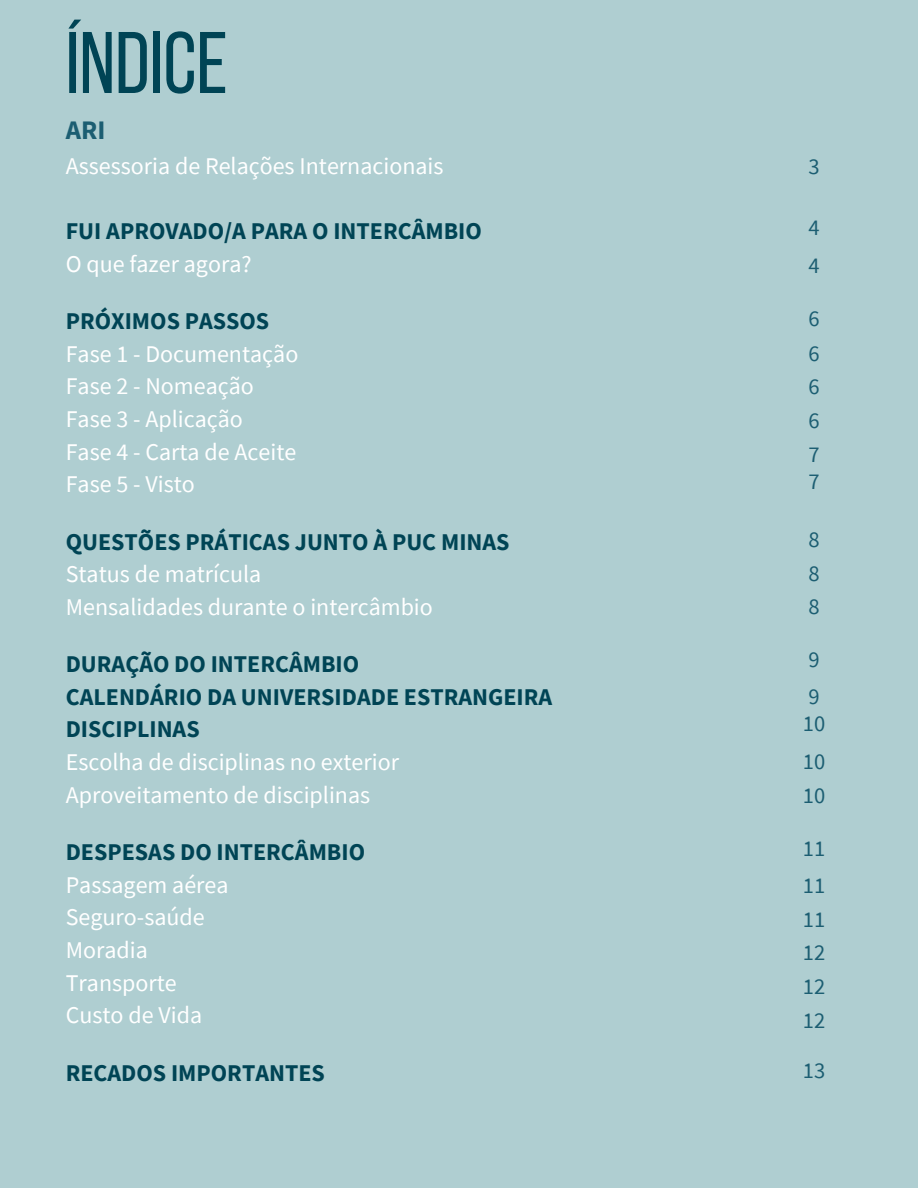
<style>
.page{position:relative;width:918px;height:1188px;background:#afced1}
.page>*{position:absolute;margin:0;border:0;box-sizing:border-box;transform-origin:0 0}
.t1{font:87.15px "Bebas Neue";color:#045}
.t2{font:700 26.7px "Source Sans Pro";color:#1c5e72}
.t3{font:24px "Source Sans Pro";color:#fff}
.t4{font:700 24px "Source Sans Pro";color:#045}
.t5{font:22.5px "Source Sans Pro";color:#1c5e72}
</style>
<div class="page">
<h1 class="t1" style="left:66px;top:28px;width:164px">ÍNDICE</h1>
<p class="t2" style="left:66px;top:113px;width:41px">ARI</p>
<p class="t3" style="left:66px;top:150px;width:379px">Assessoria de Relações Internacionais</p>
<p class="t4" style="left:66px;top:215px;width:418px">FUI APROVADO/A PARA O INTERCÂMBIO</p>
<p class="t3" style="left:66px;top:248px;width:187px">O que fazer agora?</p>
<p class="t4" style="left:66px;top:305px;width:205px">PRÓXIMOS PASSOS</p>
<p class="t3" style="left:66px;top:338px;width:234px">Fase 1 - Documentação</p>
<p class="t3" style="left:66px;top:371px;width:190px">Fase 2 - Nomeação</p>
<p class="t3" style="left:66px;top:403px;width:179px">Fase 3 - Aplicação</p>
<p class="t3" style="left:66px;top:436px;width:232px">Fase 4 - Carta de Aceite</p>
<p class="t3" style="left:66px;top:469px;width:131px">Fase 5 - Visto</p>
<p class="t4" style="left:66px;top:526px;width:445px">QUESTÕES PRÁTICAS JUNTO À PUC MINAS</p>
<p class="t3" style="left:66px;top:559px;width:197px">Status de matrícula</p>
<p class="t3" style="left:66px;top:591px;width:369px">Mensalidades durante o intercâmbio</p>
<p class="t4" style="left:66px;top:649px;width:295px">DURAÇÃO DO INTERCÂMBIO</p>
<p class="t4" style="left:66px;top:681px;width:488px">CALENDÁRIO DA UNIVERSIDADE ESTRANGEIRA</p>
<p class="t4" style="left:66px;top:714px;width:135px">DISCIPLINAS</p>
<p class="t3" style="left:66px;top:746px;width:335px">Escolha de disciplinas no exterior</p>
<p class="t3" style="left:66px;top:779px;width:306px">Aproveitamento de disciplinas</p>
<p class="t4" style="left:66px;top:836px;width:301px">DESPESAS DO INTERCÂMBIO</p>
<p class="t3" style="left:66px;top:869px;width:164px">Passagem aérea</p>
<p class="t3" style="left:66px;top:902px;width:141px">Seguro-saúde</p>
<p class="t3" style="left:66px;top:934px;width:84px">Moradia</p>
<p class="t3" style="left:66px;top:967px;width:113px">Transporte</p>
<p class="t3" style="left:66px;top:1000px;width:138px">Custo de Vida</p>
<h2 class="t4" style="left:66px;top:1057px;width:261px">RECADOS IMPORTANTES</h2>
<p class="t5" style="left:808px;top:152px;width:13px">3</p>
<p class="t5" style="left:808px;top:212px;width:13px">4</p>
<p class="t5" style="left:808px;top:251px;width:13px">4</p>
<p class="t5" style="left:808px;top:303px;width:13px">6</p>
<p class="t5" style="left:808px;top:339px;width:13px">6</p>
<p class="t5" style="left:808px;top:372px;width:13px">6</p>
<p class="t5" style="left:808px;top:406px;width:13px">6</p>
<p class="t5" style="left:808px;top:440px;width:13px">7</p>
<p class="t5" style="left:808px;top:467px;width:13px">7</p>
<p class="t5" style="left:808px;top:525px;width:13px">8</p>
<p class="t5" style="left:808px;top:559px;width:13px">8</p>
<p class="t5" style="left:808px;top:592px;width:13px">8</p>
<p class="t5" style="left:808px;top:645px;width:13px">9</p>
<p class="t5" style="left:808px;top:682px;width:13px">9</p>
<p class="t5" style="left:803px;top:709px;width:24px">10</p>
<p class="t5" style="left:803px;top:747px;width:24px">10</p>
<p class="t5" style="left:803px;top:781px;width:24px">10</p>
<p class="t5" style="left:803px;top:834px;width:24px">11</p>
<p class="t5" style="left:803px;top:871px;width:24px">11</p>
<p class="t5" style="left:803px;top:904px;width:24px">11</p>
<p class="t5" style="left:803px;top:938px;width:24px">12</p>
<p class="t5" style="left:803px;top:972px;width:24px">12</p>
<p class="t5" style="left:803px;top:1006px;width:24px">12</p>
<p class="t5" style="left:803px;top:1055px;width:24px">13</p>
</div>
